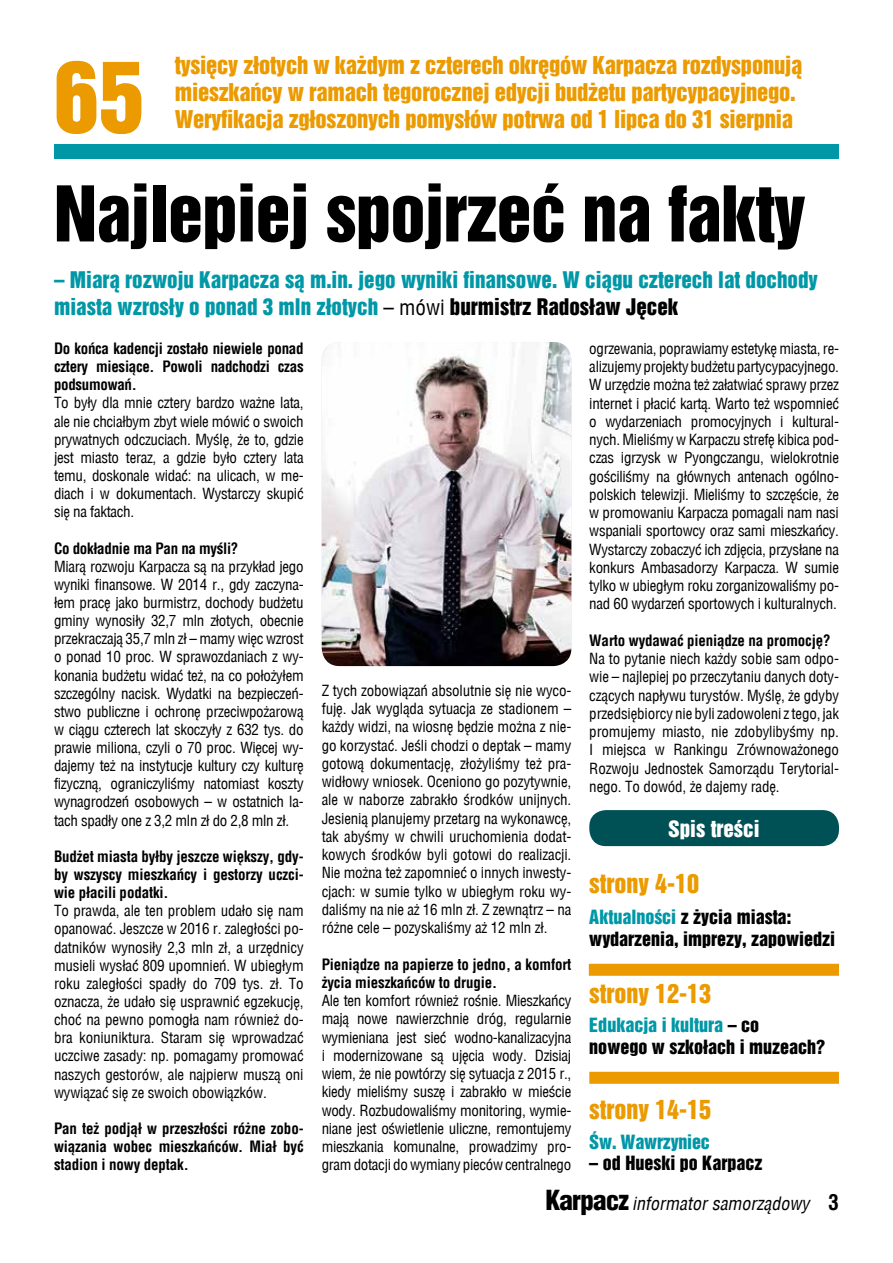
<style>
.page{position:relative;width:893px;height:1263px;background:#fff}
.page>*{position:absolute;margin:0;border:0;box-sizing:border-box;transform-origin:0 0}
.t1{font:90px "Switzerland Inserat";color:#eb9a00}
.t2{font:70.2px "Switzerland Inserat";letter-spacing:-.01em;color:#000}
.t3{font:24px "Switzerland Inserat";color:#eb9a00}
.t4{font:22.5px/27px "Switzerland Inserat";letter-spacing:-.01em;color:#eb9a00}
.t5{font:21px/27px "Switzerland Inserat";color:#0097a7}
.t6{font:21px "Switzerland Inserat";color:#fff}
.t7{font:18px/21.6px "Switzerland Inserat";color:#000}
.t8{font:italic 18px "Switzerland Condensed";color:#000}
.t9{font:18px "Switzerland Inserat";letter-spacing:-.01em;color:#0097a7}
.t10{font:15px/18.3px "Switzerland Condensed";letter-spacing:-.02em;color:#000;text-align:justify}
.t11{font:700 15px/18.1px "Switzerland Condensed";letter-spacing:-.01em;color:#000;text-align:justify}
.s1{font-family:"Switzerland Condensed";color:#000}
.s2{color:#000}
.s3{color:#0097a7}
.s4{font-family:"Switzerland Cond";font-weight:900;font-style:normal;font-size:27px}
.s5{font-weight:700;font-style:normal;font-size:21px}
</style>
<div class="page">
<div style="left:54px;top:144px;width:785px;height:15px;background:#0097a7"></div>
<img style="left:322px;top:342px;width:249px;height:324px">
<div style="left:589px;top:964px;width:250px;height:12px;background:#eb9a00"></div>
<div style="left:589px;top:1072px;width:250px;height:12px;background:#eb9a00"></div>
<div style="left:589px;top:810px;width:250px;height:36px;background:#005156;border-radius:17px"></div>
<h1 class="t1" style="left:54px;top:41px;width:91px">65</h1>
<h3 class="t4" style="left:175px;top:51px;width:629px">tysięcy złotych w każdym z czterech okręgów Karpacza rozdysponują mieszkańcy w ramach tegorocznej edycji budżetu partycypacyjnego.<br>Weryfikacja zgłoszonych pomysłów potrwa od 1 lipca do 31 sierpnia</h3>
<h2 class="t2" style="left:54px;top:170px;width:753px">Najlepiej spojrzeć na fakty</h2>
<h3 class="t5" style="left:54px;top:266px;width:765px">– Miarą rozwoju Karpacza są m.in. jego wyniki finansowe. W ciągu czterech lat dochody miasta wzrosły o ponad 3 mln złotych <span class="s1">– mówi</span> <span class="s2">burmistrz Radosław Jęcek</span></h3>
<p class="t11" style="left:54px;top:339px;width:251px">Do końca kadencji zostało niewiele ponad cztery miesiące. Powoli nadchodzi czas podsumowań.</p>
<p class="t10" style="left:54px;top:394px;width:251px">To były dla mnie cztery bardzo ważne lata, ale nie chciałbym zbyt wiele mówić o swoich prywatnych odczuciach. Myślę, że to, gdzie jest miasto teraz, a gdzie było cztery lata temu, doskonale widać: na ulicach, w me&shy;diach i w dokumentach. Wystarczy skupić się na faktach.</p>
<p class="t11" style="left:54px;top:539px;width:186px">Co dokładnie ma Pan na myśli?</p>
<p class="t10" style="left:54px;top:557px;width:251px">Miarą rozwoju Karpacza są na przykład jego wyniki finansowe. W 2014 r., gdy zaczyna&shy;łem pracę jako burmistrz, dochody budżetu gminy wynosiły 32,7 mln złotych, obecnie przekraczają 35,7 mln zł – mamy więc wzrost o ponad 10 proc. W sprawozdaniach z wy&shy;konania budżetu widać też, na co położyłem szczególny nacisk. Wydatki na bezpieczeń&shy;stwo publiczne i ochronę przeciwpożarową w ciągu czterech lat skoczyły z 632 tys. do prawie miliona, czyli o 70 proc. Więcej wy&shy;dajemy też na instytucje kultury czy kulturę fizyczną, ograniczyliśmy natomiast koszty wynagrodzeń osobowych – w ostatnich la&shy;tach spadły one z 3,2 mln zł do 2,8 mln zł.</p>
<p class="t11" style="left:54px;top:847px;width:251px">Budżet miasta byłby jeszcze większy, gdy&shy;by wszyscy mieszkańcy i gestorzy uczci&shy;wie płacili podatki.</p>
<p class="t10" style="left:54px;top:902px;width:251px">To prawda, ale ten problem udało się nam opanować. Jeszcze w 2016 r. zaległości po&shy;datników wynosiły 2,3 mln zł, a urzędnicy musieli wysłać 809 upomnień. W ubiegłym roku zaległości spadły do 709 tys. zł. To oznacza, że udało się usprawnić egzekucję, choć na pewno pomogła nam również do&shy;bra koniuniktura. Staram się wprowadzać uczciwe zasady: np. pomagamy promować naszych gestorów, ale najpierw muszą oni wywiązać się ze swoich obowiązków.</p>
<p class="t11" style="left:54px;top:1119px;width:251px">Pan też podjął w przeszłości różne zobo&shy;wiązania wobec mieszkańców. Miał być stadion i nowy deptak.</p>
<p class="t10" style="left:589px;top:339px;width:251px">ogrzewania, poprawiamy estetykę miasta, re&shy;alizujemy projekty budżetu partycypacyjnego.<br>W urzędzie można też załatwiać sprawy przez internet i płacić kartą. Warto też wspomnieć o wydarzeniach promocyjnych i kultural&shy;nych. Mieliśmy w Karpaczu strefę kibica pod&shy;czas igrzysk w Pyongczangu, wielokrotnie gościliśmy na głównych antenach ogólno&shy;polskich telewizji. Mieliśmy to szczęście, że w promowaniu Karpacza pomagali nam nasi wspaniali sportowcy oraz sami mieszkańcy.<br>Wystarczy zobaczyć ich zdjęcia, przysłane na konkurs Ambasadorzy Karpacza. W sumie tylko w ubiegłym roku zorganizowaliśmy po&shy;nad 60 wydarzeń sportowych i kulturalnych.</p>
<p class="t11" style="left:589px;top:631px;width:243px">Warto wydawać pieniądze na promocję?</p>
<p class="t10" style="left:589px;top:650px;width:251px">Na to pytanie niech każdy sobie sam odpo&shy;wie – najlepiej po przeczytaniu danych doty&shy;czących napływu turystów. Myślę, że gdyby przedsiębiorcy nie byli zadowoleni z tego, jak promujemy miasto, nie zdobylibyśmy np.<br>I miejsca w Rankingu Zrównoważonego Rozwoju Jednostek Samorządu Terytorial&shy;nego. To dowód, że dajemy radę.</p>
<p class="t10" style="left:322px;top:681px;width:251px">Z tych zobowiązań absolutnie się nie wyco&shy;fuję. Jak wygląda sytuacja ze stadionem – każdy widzi, na wiosnę będzie można z nie&shy;go korzystać. Jeśli chodzi o deptak – mamy gotową dokumentację, złożyliśmy też pra&shy;widłowy wniosek. Oceniono go pozytywnie, ale w naborze zabrakło środków unijnych.<br>Jesienią planujemy przetarg na wykonawcę, tak abyśmy w chwili uruchomienia dodat&shy;kowych środków byli gotowi do realizacji.<br>Nie można też zapomnieć o innych inwesty&shy;cjach: w sumie tylko w ubiegłym roku wy&shy;daliśmy na nie aż 16 mln zł. Z zewnątrz – na różne cele – pozyskaliśmy aż 12 mln zł.</p>
<p class="t11" style="left:322px;top:955px;width:251px">Pieniądze na papierze to jedno, a komfort życia mieszkańców to drugie.</p>
<p class="t10" style="left:322px;top:991px;width:251px">Ale ten komfort również rośnie. Mieszkańcy mają nowe nawierzchnie dróg, regularnie wymieniana jest sieć wodno-kanalizacyjna i modernizowane są ujęcia wody. Dzisiaj wiem, że nie powtórzy się sytuacja z 2015 r., kiedy mieliśmy suszę i zabrakło w mieście wody. Rozbudowaliśmy monitoring, wymie&shy;niane jest oświetlenie uliczne, remontujemy mieszkania komunalne, prowadzimy pro&shy;gram dotacji do wymiany pieców centralnego</p>
<h3 class="t6" style="left:668px;top:816px;width:93px">Spis treści</h3>
<h3 class="t3" style="left:589px;top:869px;width:111px">strony 4-10</h3>
<p class="t7" style="left:589px;top:906px;width:247px"><span class="s3">Aktualności</span> z życia miasta: wydarzenia, imprezy, zapowiedzi</p>
<h3 class="t3" style="left:589px;top:978px;width:123px">strony 12-13</h3>
<p class="t7" style="left:589px;top:1014px;width:237px"><span class="s3">Edukacja i kultura</span> – co<br>nowego w szkołach i muzeach?</p>
<h3 class="t3" style="left:589px;top:1095px;width:123px">strony 14-15</h3>
<p class="t9" style="left:589px;top:1130px;width:122px">Św. Wawrzyniec</p>
<p class="t7" style="left:589px;top:1152px;width:174px">– od Hueski po Karpacz</p>
<p class="t8" style="left:545px;top:1193px;width:295px"><span class="s4">Karpacz</span> informator samorządowy <span class="s5">3</span></p>
</div>
